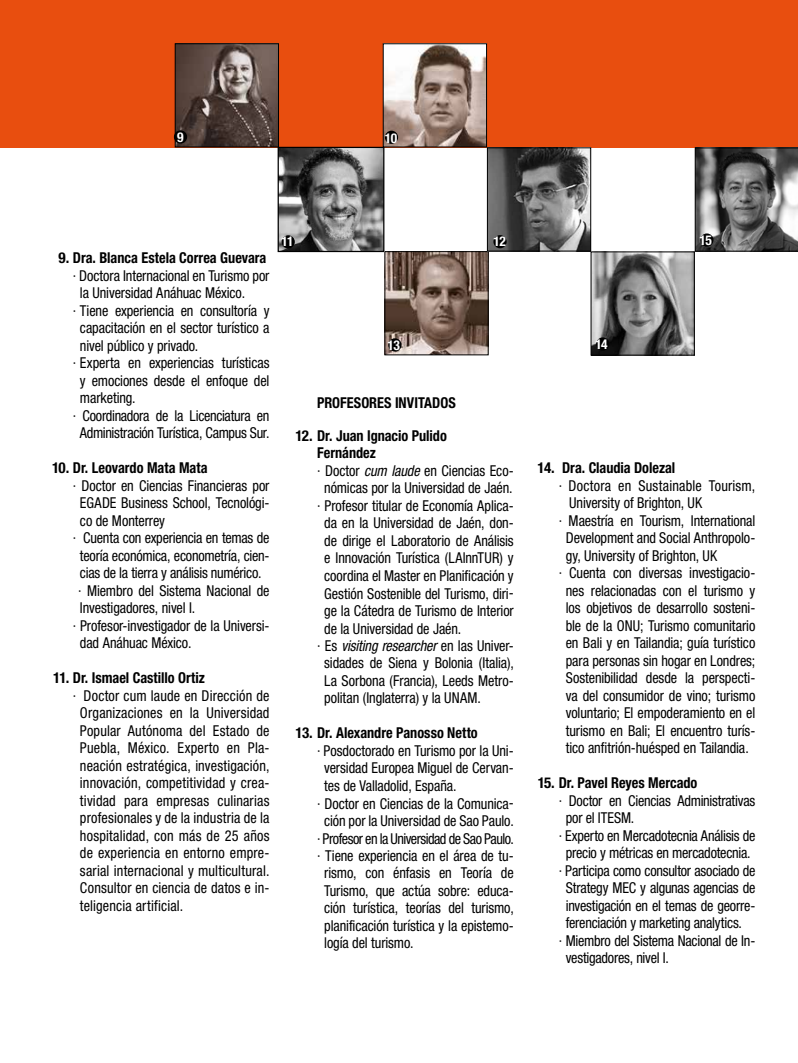
<style>
.page{position:relative;width:798px;height:1063px;background:#fff}
.page>*{position:absolute;margin:0;border:0;box-sizing:border-box;transform-origin:0 0}
.t1{font:condensed 15px/17.5px "Helvetica Neue";letter-spacing:-.01em;color:#000;text-align:justify;scale:.95 1}
.t2{font:700 condensed 15px "Helvetica Neue";letter-spacing:-.005em;color:#000}
.t3{font:700 condensed 15px "Helvetica Neue";letter-spacing:-.005em;color:#000;scale:.95 1}
.t4{font:condensed 15px "Helvetica Neue";letter-spacing:-.04em;color:#000;scale:.95 1}
.t5{font:italic condensed 15px "Helvetica Neue";letter-spacing:-.005em;color:#000;scale:.95 1}
.t6{font:condensed 15px "Helvetica Neue";letter-spacing:.015em;color:#000;scale:.95 1}
.t7{font:700 condensed 13.5px "Helvetica Neue";letter-spacing:-.045em;color:#fff}
.s1{font-style:italic}
.s2{font-style:normal}
</style>
<div class="page">
<div style="left:0;top:0;width:797px;height:147px;background:#e84e0f"></div>
<img style="left:279px;top:149px;width:103px;height:101px">
<div style="left:277px;top:147px;width:107px;height:105px;border:1px solid #000"></div>
<img style="left:386px;top:253px;width:100px;height:100px">
<div style="left:384px;top:251px;width:104px;height:104px;border:1px solid #000"></div>
<img style="left:489px;top:149px;width:100px;height:100px">
<div style="left:487px;top:147px;width:104px;height:104px;border:1px solid #000"></div>
<img style="left:177px;top:45px;width:100px;height:100px">
<div style="left:175px;top:43px;width:104px;height:104px;border:1px solid #000"></div>
<img style="left:384px;top:45px;width:101px;height:100px">
<div style="left:382px;top:43px;width:105px;height:104px;border:1px solid #000"></div>
<div style="left:385px;top:131px;width:13px;height:13px;background:#000;border-radius:50%"></div>
<div style="left:281px;top:235px;width:14px;height:13px;background:#000;border-radius:50%"></div>
<div style="left:388px;top:338px;width:13px;height:14px;background:#000;border-radius:50%"></div>
<div style="left:493px;top:235px;width:13px;height:13px;background:#000;border-radius:50%"></div>
<div style="left:174px;top:130px;width:13px;height:14px;background:#000;border-radius:50%"></div>
<img style="left:592px;top:253px;width:100px;height:101px">
<div style="left:590px;top:251px;width:104px;height:105px;border:1px solid #000"></div>
<svg style="left:694px;top:148px;width:103px;height:104px;background:#707070"></svg>
<div style="left:596px;top:337px;width:13px;height:14px;background:#000;border-radius:50%"></div>
<div style="left:700px;top:233px;width:13px;height:14px;background:#000;border-radius:50%"></div>
<p class="t7" style="left:177px;top:129px;width:8px">9</p>
<p class="t7" style="left:385px;top:130px;width:14px">10</p>
<p class="t2" style="left:59px;top:249px;width:209px">9. Dra. Blanca Estela Correa Guevara</p>
<p class="t1" style="left:73px;top:266px;width:208px">· Doctora Internacional en Turismo por</p>
<p class="t1" style="left:80px;top:284px;width:175px">la Universidad Anáhuac México.</p>
<p class="t1" style="left:73px;top:301px;width:208px">· Tiene experiencia en consultoría y</p>
<p class="t1" style="left:80px;top:319px;width:201px">capacitación en el sector turístico a</p>
<p class="t1" style="left:80px;top:337px;width:126px">nivel público y privado.</p>
<p class="t1" style="left:73px;top:354px;width:208px">· Experta en experiencias turísticas</p>
<p class="t1" style="left:80px;top:372px;width:201px">y emociones desde el enfoque del</p>
<p class="t1" style="left:80px;top:389px;width:60px">marketing.</p>
<p class="t1" style="left:73px;top:407px;width:208px">· Coordinadora de la Licenciatura en</p>
<p class="t1" style="left:80px;top:424px;width:201px">Administración Turística, Campus Sur.</p>
<p class="t2" style="left:52px;top:459px;width:157px">10. Dr. Leovardo Mata Mata</p>
<p class="t1" style="left:73px;top:477px;width:208px">· Doctor en Ciencias Financieras por</p>
<p class="t1" style="left:80px;top:494px;width:201px">EGADE Business School, Tecnológi-</p>
<p class="t1" style="left:80px;top:511px;width:91px">co de Monterrey</p>
<p class="t1" style="left:73px;top:529px;width:208px">· Cuenta con experiencia en temas de</p>
<p class="t1" style="left:80px;top:546px;width:201px">teoría económica, econometría, cien-</p>
<p class="t1" style="left:80px;top:564px;width:192px">cias de la tierra y análisis numérico.</p>
<p class="t1" style="left:78px;top:581px;width:203px">· Miembro del Sistema Nacional de</p>
<p class="t1" style="left:80px;top:599px;width:123px">Investigadores, nivel I.</p>
<p class="t1" style="left:73px;top:616px;width:208px">· Profesor-investigador de la Universi-</p>
<p class="t1" style="left:80px;top:634px;width:119px">dad Anáhuac México.</p>
<p class="t2" style="left:53px;top:669px;width:153px">11. Dr. Ismael Castillo Ortiz</p>
<p class="t1" style="left:80px;top:686px;width:201px;text-indent:-7px">· Doctor cum laude en Dirección de Organizaciones en la Universidad Popular Autónoma del Estado de Puebla, México. Experto en Pla&shy;neación estratégica, investigación, innovación, competitividad y crea&shy;tividad para empresas culinarias profesionales y de la industria de la hospitalidad, con más de 25 años de experiencia en entorno empre&shy;sarial internacional y multicultural.<br>Consultor en ciencia de datos e in&shy;teligencia artificial.</p>
<p class="t7" style="left:281px;top:233px;width:14px">11</p>
<p class="t7" style="left:387px;top:337px;width:14px">13</p>
<p class="t7" style="left:493px;top:233px;width:14px">12</p>
<p class="t3" style="left:317px;top:394px;width:147px">PROFESORES INVITADOS</p>
<p class="t2" style="left:295px;top:427px;width:153px">12. Dr. Juan Ignacio Pulido</p>
<p class="t3" style="left:317px;top:444px;width:63px">Fernández</p>
<p class="t1" style="left:317px;top:462px;width:208px">· Doctor <span class="s1">cum laude</span> en Ciencias Eco-</p>
<p class="t1" style="left:324px;top:479px;width:200px">nómicas por la Universidad de Jaén.</p>
<p class="t1" style="left:317px;top:497px;width:208px">· Profesor titular de Economía Aplica-</p>
<p class="t1" style="left:324px;top:514px;width:201px">da en la Universidad de Jaén, don-</p>
<p class="t1" style="left:324px;top:532px;width:201px">de dirige el Laboratorio de Análisis</p>
<p class="t1" style="left:324px;top:549px;width:201px">e Innovación Turística (LAlnnTUR) y</p>
<p class="t1" style="left:324px;top:567px;width:201px">coordina el Master en Planificación y</p>
<p class="t1" style="left:324px;top:584px;width:201px">Gestión Sostenible del Turismo, diri-</p>
<p class="t1" style="left:324px;top:602px;width:201px">ge la Cátedra de Turismo de Interior</p>
<p class="t1" style="left:324px;top:619px;width:146px">de la Universidad de Jaén.</p>
<p class="t5" style="left:317px;top:637px;width:208px"><span class="s2">· Es</span> visiting researcher <span class="s2">en las Univer-</span></p>
<p class="t1" style="left:324px;top:654px;width:201px">sidades de Siena y Bolonia (Italia),</p>
<p class="t1" style="left:324px;top:672px;width:201px">La Sorbona (Francia), Leeds Metro-</p>
<p class="t1" style="left:324px;top:689px;width:166px">politan (Inglaterra) y la UNAM.</p>
<p class="t2" style="left:295px;top:724px;width:184px">13. Dr. Alexandre Panosso Netto</p>
<p class="t1" style="left:317px;top:742px;width:208px">· Posdoctorado en Turismo por la Uni-</p>
<p class="t1" style="left:324px;top:759px;width:201px">versidad Europea Miguel de Cervan-</p>
<p class="t1" style="left:324px;top:777px;width:141px">tes de Valladolid, España.</p>
<p class="t1" style="left:317px;top:794px;width:208px">· Doctor en Ciencias de la Comunica-</p>
<p class="t1" style="left:324px;top:812px;width:201px">ción por la Universidad de Sao Paulo.</p>
<p class="t4" style="left:317px;top:830px;width:208px">· Profesor en la Universidad de Sao Paulo.</p>
<p class="t1" style="left:317px;top:847px;width:208px">· Tiene experiencia en el área de tu-</p>
<p class="t1" style="left:324px;top:864px;width:201px">rismo, con énfasis en Teoría de</p>
<p class="t1" style="left:324px;top:882px;width:201px">Turismo, que actúa sobre: educa-</p>
<p class="t1" style="left:324px;top:899px;width:201px">ción turística, teorías del turismo,</p>
<p class="t1" style="left:324px;top:917px;width:201px">planificación turística y la epistemo-</p>
<p class="t1" style="left:324px;top:934px;width:96px">logía del turismo.</p>
<p class="t7" style="left:595px;top:336px;width:14px">14</p>
<p class="t7" style="left:699px;top:232px;width:14px">15</p>
<p class="t3" style="left:562px;top:459px;width:121px">Dra. Claudia Dolezal</p>
<p class="t6" style="left:558px;top:477px;width:208px">· Doctora en Sustainable Tourism,</p>
<p class="t1" style="left:569px;top:494px;width:141px">University of Brighton, UK</p>
<p class="t1" style="left:558px;top:512px;width:208px">· Maestría en Tourism, International</p>
<p class="t1" style="left:565px;top:529px;width:201px">Development and Social Anthropolo-</p>
<p class="t1" style="left:565px;top:547px;width:161px">gy, University of Brighton, UK</p>
<p class="t1" style="left:558px;top:564px;width:208px">· Cuenta con diversas investigacio-</p>
<p class="t1" style="left:565px;top:582px;width:201px">nes relacionadas con el turismo y</p>
<p class="t1" style="left:565px;top:599px;width:201px">los objetivos de desarrollo sosteni-</p>
<p class="t1" style="left:565px;top:617px;width:201px">ble de la ONU; Turismo comunitario</p>
<p class="t1" style="left:565px;top:634px;width:201px">en Bali y en Tailandia; guía turístico</p>
<p class="t1" style="left:565px;top:652px;width:201px">para personas sin hogar en Londres;</p>
<p class="t1" style="left:565px;top:669px;width:201px">Sostenibilidad desde la perspecti-</p>
<p class="t1" style="left:565px;top:687px;width:201px">va del consumidor de vino; turismo</p>
<p class="t1" style="left:565px;top:704px;width:201px">voluntario; El empoderamiento en el</p>
<p class="t1" style="left:565px;top:722px;width:201px">turismo en Bali; El encuentro turís-</p>
<p class="t1" style="left:565px;top:739px;width:194px">tico anfitrión-huésped en Tailandia.</p>
<p class="t2" style="left:537px;top:774px;width:161px">15. Dr. Pavel Reyes Mercado</p>
<p class="t1" style="left:558px;top:792px;width:208px">· Doctor en Ciencias Administrativas</p>
<p class="t1" style="left:565px;top:809px;width:74px">por el ITESM.</p>
<p class="t1" style="left:558px;top:827px;width:208px">· Experto en Mercadotecnia Análisis de</p>
<p class="t1" style="left:565px;top:844px;width:196px">precio y métricas en mercadotecnia.</p>
<p class="t1" style="left:558px;top:862px;width:208px">· Participa como consultor asociado de</p>
<p class="t1" style="left:565px;top:879px;width:201px">Strategy MEC y algunas agencias de</p>
<p class="t1" style="left:565px;top:897px;width:201px">investigación en el temas de georre-</p>
<p class="t1" style="left:565px;top:914px;width:187px">ferenciación y marketing analytics.</p>
<p class="t1" style="left:558px;top:932px;width:208px">· Miembro del Sistema Nacional de In-</p>
<p class="t1" style="left:565px;top:949px;width:110px">vestigadores, nivel I.</p>
<p class="t2" style="left:537px;top:459px;width:19px">14.</p>
</div>
